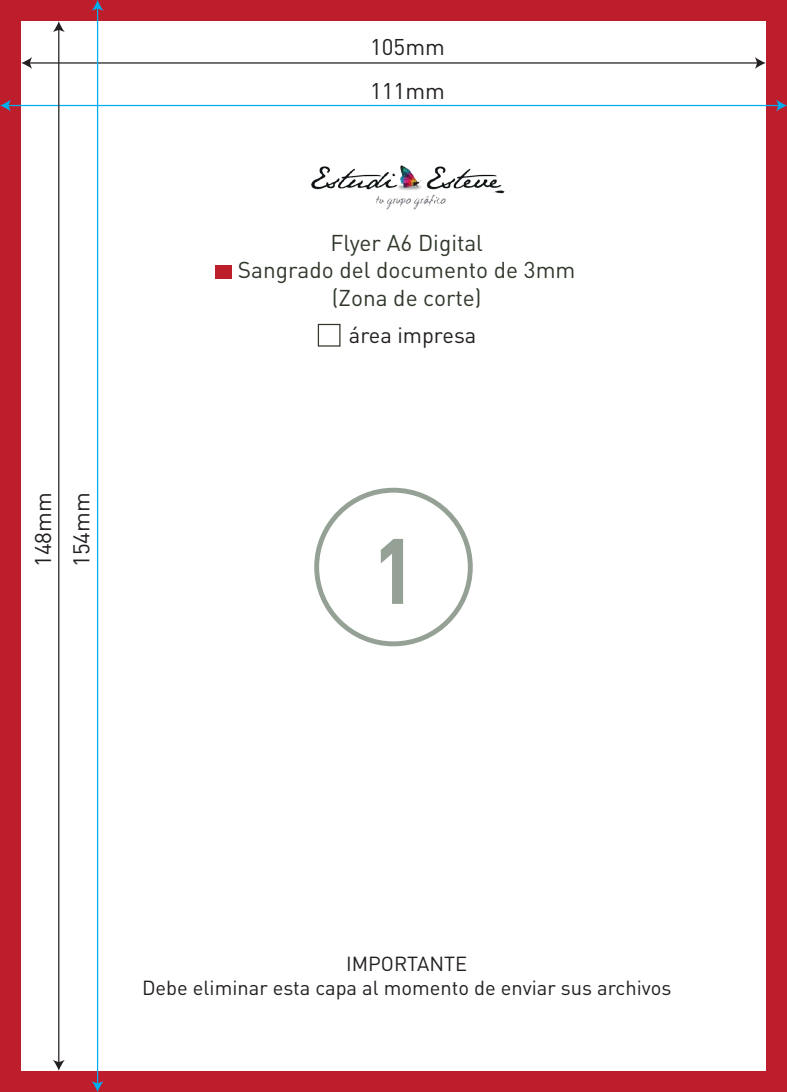
<style>
.page{position:relative;width:787px;height:1092px;background:#fff}
.page>*{position:absolute;margin:0;border:0;box-sizing:border-box;transform-origin:0 0}
.t1{font:84.25px "DIN Pro";color:#96a196}
.t2{font:22.75px/27.8px "DIN Pro";color:#30382b;text-align:center}
.t3{font:22.5px/38.2px "DIN Pro";color:#231f20}
.t4{font:21.75px "DIN Pro";color:#231f20}
.t5{font:20.25px/24.2px "DIN Pro";color:#231f20;text-align:center}
</style>
<div class="page">
<div style="left:0;top:0;width:787px;height:1091px;background:#be1d2c"></div>
<div style="left:21px;top:21px;width:744px;height:1049px;background:#fff"></div>
<div style="left:215px;top:266px;width:17px;height:13px;background:#be1d2c"></div>
<img style="left:311px;top:165px;width:200px;height:45px">
<div style="left:318px;top:324px;width:22px;height:22px;border:1px solid #30382b"></div>
<hr style="left:8px;top:105px;width:771px;height:1px;background:#00aeef">
<svg style="left:0;top:100px;width:11px;height:11px"></svg>
<svg style="left:776px;top:100px;width:11px;height:11px"></svg>
<hr style="left:29px;top:62px;width:729px;height:2px;background:#231f20">
<svg style="left:21px;top:57px;width:11px;height:12px"></svg>
<svg style="left:755px;top:57px;width:10px;height:12px"></svg>
<hr style="left:58px;top:29px;width:1px;height:1034px;background:#231f20">
<svg style="left:53px;top:21px;width:12px;height:11px"></svg>
<svg style="left:53px;top:1059px;width:12px;height:11px"></svg>
<hr style="left:97px;top:8px;width:1px;height:1076px;background:#00aeef">
<svg style="left:92px;top:0;width:11px;height:11px"></svg>
<svg style="left:92px;top:1081px;width:11px;height:10px"></svg>
<svg style="left:314px;top:487px;width:159px;height:159px"></svg>
<p class="t3" style="left:23px;top:567px;width:76px;rotate:-90deg">148mm<br>154mm</p>
<p class="t3" style="left:370px;top:27px;width:76px">105mm</p>
<p class="t3" style="left:370px;top:71px;width:76px">111mm</p>
<p class="t2" style="left:238px;top:227px;width:339px">Flyer A6 Digital<br>Sangrado del documento de 3mm (Zona de corte)</p>
<p class="t4" style="left:349px;top:320px;width:129px">área impresa</p>
<h1 class="t1" style="left:373px;top:513px;width:45px">1</h1>
<p class="t5" style="left:142px;top:950px;width:531px">IMPORTANTE<br>Debe eliminar esta capa al momento de enviar sus archivos</p>
</div>
